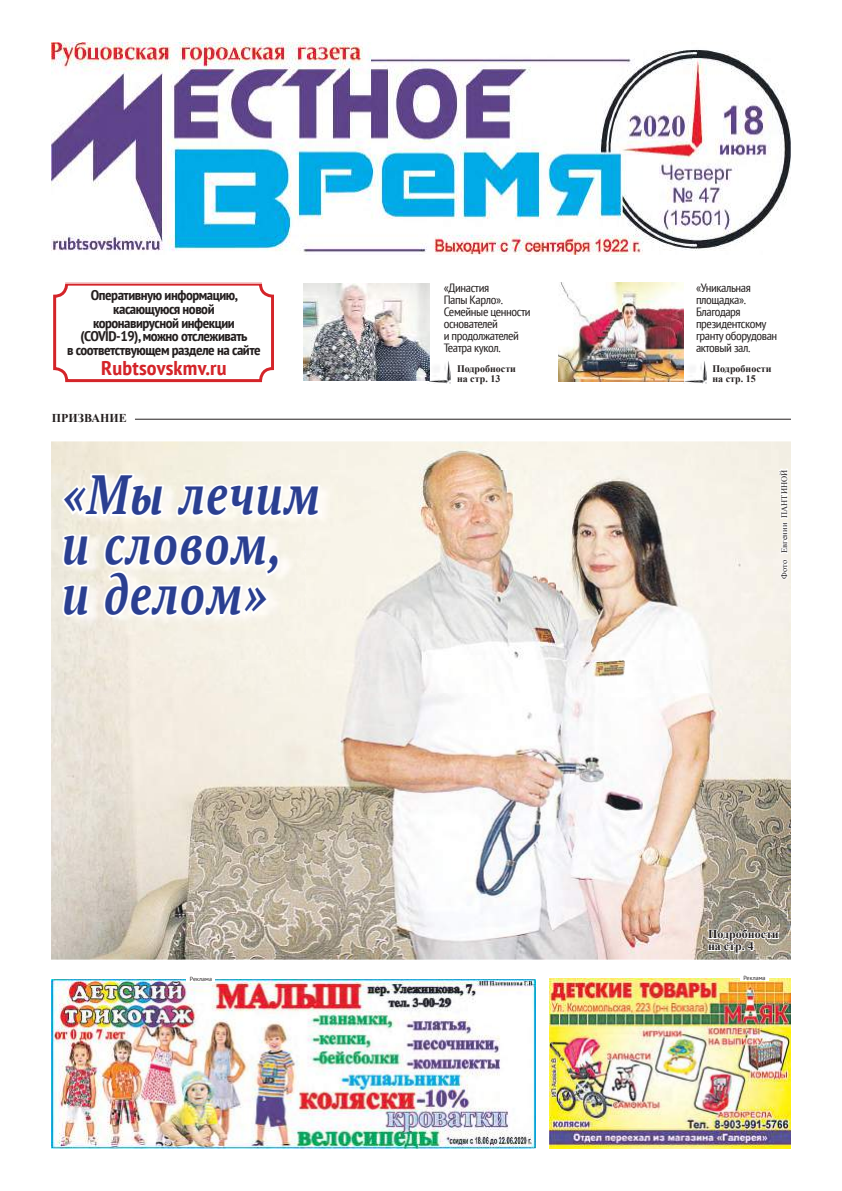
<style>
.page{position:relative;width:842px;height:1191px;background:#fff}
.page>*{position:absolute;margin:0;border:0;box-sizing:border-box;transform-origin:0 0}
.t1{font:italic 700 55px/50px "PT Serif";letter-spacing:.04em;color:#2a3f91;scale:.82 1}
.t2{font:700 condensed 20px "PT Sans";letter-spacing:.01em;color:#d42429;scale:1.1 1}
.t3{font:700 condensed 14px/13.5px "PT Sans";letter-spacing:-.03em;color:#241f1f;text-align:center;scale:1.1 1}
.t4{font:condensed 12px/12px "PT Sans";letter-spacing:-.03em;color:#241f1f;scale:1.1 1}
.t5{font:700 12px/12px "Times New Roman";color:#241f1f}
.t6{font:700 10px/10px "Times New Roman";color:#241f1f}
.t7{font:8.5px "Times New Roman";letter-spacing:.01em;color:#241f1f}
.t8{font:6px "PT Sans";color:#241f1f}
</style>
<div class="page">
<img style="left:51px;top:441px;width:740px;height:518px">
<img style="left:51px;top:979px;width:484px;height:169px">
<img style="left:51px;top:43px;width:740px;height:212px">
<div style="left:53px;top:283px;width:221px;height:99px;border:3px solid #d42429;border-radius:12px"></div>
<div style="left:187px;top:976px;width:28px;height:6px;background:#fff"></div>
<img style="left:429px;top:361px;width:22px;height:22px">
<img style="left:683px;top:360px;width:23px;height:23px">
<img style="left:304px;top:283px;width:125px;height:98px">
<img style="left:558px;top:283px;width:125px;height:98px">
<svg style="left:707px;top:928px;width:73px;height:29px"></svg>
<hr style="left:51px;top:283px;width:223px;height:1px;background:#fff">
<img style="left:65px;top:470px;width:726px;height:222px">
<svg style="left:59px;top:472px;width:264px;height:149px"></svg>
<hr style="left:135px;top:419px;width:656px;height:1px;background:#241f1f">
<img style="left:549px;top:978px;width:242px;height:170px">
<div style="left:740px;top:975px;width:29px;height:6px;background:#fff"></div>
<svg style="left:777px;top:467px;width:14px;height:114px"></svg>
<p class="t3" style="left:67px;top:288px;width:178px">Оперативную информацию, касающуюся новой<br>коронавирусной инфекции (COVID-19), можно отслеживать<br>в соответствующем разделе на сайте</p>
<h2 class="t2" style="left:101px;top:354px;width:116px">Rubtsovskmv.ru</h2>
<p class="t5" style="left:52px;top:412px;width:76px">ПРИЗВАНИЕ</p>
<h1 class="t1" style="left:62px;top:469px;width:315px">«Мы лечим и словом, и делом»</h1>
<p class="t4" style="left:444px;top:281px;width:81px">«Династия<br>Папы Карло».<br>Семейные ценности основателей<br>и продолжателей<br>Театра кукол.</p>
<p class="t4" style="left:696px;top:281px;width:75px">«Уникальная площадка».<br>Благодаря президентскому гранту оборудован актовый зал.</p>
<p class="t6" style="left:457px;top:364px;width:60px">Подробности на стр. 13</p>
<p class="t6" style="left:712px;top:363px;width:60px">Подробности на стр. 15</p>
<p class="t7" style="left:778px;top:579px;width:111px;rotate:-90deg">Фото Евгении ПАНТИНОЙ</p>
<p class="t8" style="left:190px;top:975px;width:24px">Реклама</p>
<p class="t5" style="left:708px;top:928px;width:72px">Подробности на стр. 4</p>
<p class="t8" style="left:743px;top:974px;width:24px">Реклама</p>
</div>
